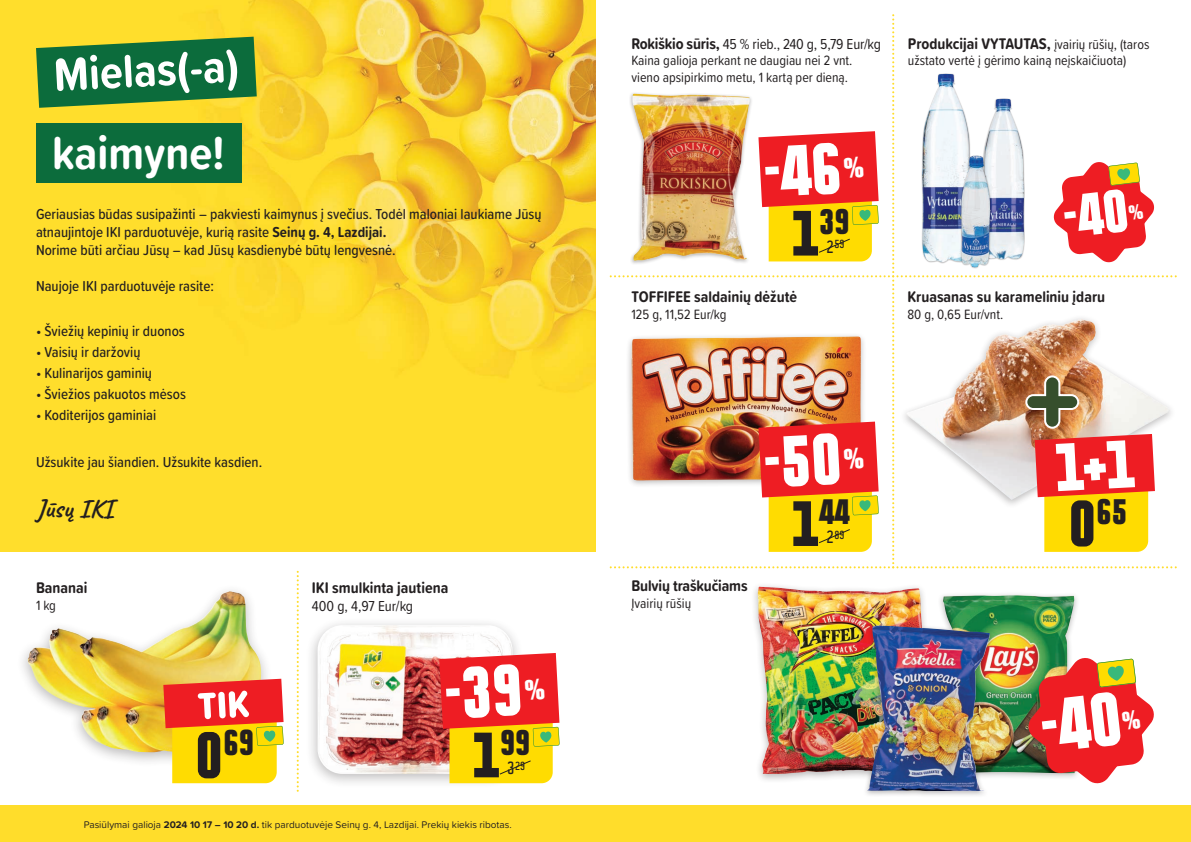
<style>
.page{position:relative;width:1191px;height:842px;background:#fff}
.page>*{position:absolute;margin:0;border:0;box-sizing:border-box;transform-origin:0 0}
.t1{font:900 condensed 59.1px "Politica";color:#231f20}
.t2{font:700 48px "Proxima Soft Cond";color:#fff}
.t3{font:900 condensed 32.7px "Politica";color:#231f20}
.t4{font:900 condensed 32.5px "Politica";color:#231f20}
.t5{font:900 condensed 32.3px "Politica";color:#231f20}
.t6{font:700 26px "Caveat";color:#231f20}
.t7{font:700 16px "Proxima Soft Cond";color:#231f20}
.t8{font:500 15px/18px "Proxima Soft Cond";color:#231f20}
.t9{font:15px "Proxima Soft Cond";letter-spacing:-.01em;color:#231f20}
.t10{font:14px/16.8px "Proxima Soft Cond";color:#231f20}
.t11{font:700 condensed 10.7px "Politica";color:#231f20;scale:1.04 1}
.t12{font:10px "Proxima Soft";color:#231f20}
.s1{font-weight:700}
.s2{font-size:58.4px}
.s3{font-size:16.1px}
.s4{font-weight:700;font-size:16px}
.s5{font-weight:400;font-size:14px}
.s6{font-size:58.8px}
</style>
<div class="page">
<div style="left:750px;top:582px;width:182px;height:202px;background:#231f20;opacity:.3"></div>
<img style="left:757px;top:587px;width:169px;height:188px">
<div style="left:937px;top:591px;width:143px;height:190px;background:#231f20;opacity:.3"></div>
<img style="left:943px;top:595px;width:131px;height:179px">
<div style="left:862px;top:622px;width:132px;height:175px;background:#231f20;opacity:.3"></div>
<img style="left:866px;top:626px;width:124px;height:165px">
<div style="left:305px;top:617px;width:219px;height:172px;background:#231f20;opacity:.3"></div>
<img style="left:317px;top:625px;width:195px;height:149px">
<div style="left:16px;top:583px;width:256px;height:184px;background:#231f20;opacity:.3"></div>
<img style="left:28px;top:591px;width:233px;height:161px">
<img style="left:0;top:0;width:595px;height:552px">
<div style="left:0;top:806px;width:1191px;height:36px;background:#ffdd2b"></div>
<svg style="left:297px;top:572px;width:2px;height:220px"></svg>
<svg style="left:163px;top:679px;width:121px;height:104px;background:#f59b2d"></svg>
<svg style="left:36px;top:37px;width:221px;height:71px;background:#357f39"></svg>
<div style="left:36px;top:123px;width:205px;height:60px;background:#0c6c3c"></div>
<svg style="left:1026px;top:656px;width:128px;height:128px"></svg>
<svg style="left:439px;top:653px;width:120px;height:130px;background:#f07224"></svg>
<img style="left:611px;top:15px;width:565px;height:553px">
<h2 class="t2" style="left:52px;top:39px;width:187px;rotate:-3deg">Mielas(-a)</h2>
<h2 class="t2" style="left:52px;top:117px;width:174px">kaimyne!</h2>
<p class="t8" style="left:36px;top:204px;width:507px">Geriausias būdas susipažinti – pakviesti kaimynus į svečius. Todėl maloniai laukiame Jūsų atnaujintoje IKI parduotuvėje, kurią rasite <span class="s1">Seinų g. 4, Lazdijai.<br></span>Norime būti arčiau Jūsų – kad Jūsų kasdienybė būtų lengvesnė.</p>
<p class="t8" style="left:36px;top:276px;width:179px">Naujoje IKI parduotuvėje rasite:</p>
<p class="t8" style="left:36px;top:321px;width:150px">• Šviežių kepinių ir duonos</p>
<p class="t8" style="left:36px;top:342px;width:106px">• Vaisių ir daržovių</p>
<p class="t8" style="left:36px;top:363px;width:118px">• Kulinarijos gaminių</p>
<p class="t8" style="left:36px;top:384px;width:151px">• Šviežios pakuotos mėsos</p>
<p class="t8" style="left:36px;top:405px;width:122px">• Koditerijos gaminiai</p>
<p class="t8" style="left:36px;top:453px;width:228px">Užsukite jau šiandien. Užsukite kasdien.</p>
<h3 class="t6" style="left:36px;top:492px;width:79px">Jūsų IKI</h3>
<p class="t7" style="left:36px;top:576px;width:53px">Bananai</p>
<p class="t10" style="left:36px;top:596px;width:22px">1 kg</p>
<h3 class="t3" style="left:223px;top:717px;width:32px">69</h3>
<h1 class="t1" style="left:195px;top:709px;width:29px">0</h1>
<p class="t7" style="left:312px;top:576px;width:138px">IKI smulkinta jautiena</p>
<p class="t9" style="left:312px;top:595px;width:103px">400 g, 4,97 Eur/kg</p>
<h3 class="t5" style="left:472px;top:718px;width:60px"><span class="s2">1</span>99</h3>
<p class="t11" style="left:507px;top:758px;width:19px"><span class="s3">3</span>29</p>
<p class="t12" style="left:84px;top:817px;width:429px">Pasiūlymai galioja <span class="s1">2024 10 17 – 10 20 d.</span> tik parduotuvėje Seinų g. 4, Lazdijai. Prekių kiekis ribotas.</p>
<p class="t9" style="left:631px;top:33px;width:251px"><span class="s4">Rokiškio sūris,</span> 45 % rieb., 240 g, 5,79 Eur/kg</p>
<p class="t10" style="left:631px;top:52px;width:222px">Kaina galioja perkant ne daugiau nei 2 vnt. vieno apsipirkimo metu, 1 kartą per dieną.</p>
<p class="t7" style="left:907px;top:31px;width:243px">Produkcijai VYTAUTAS, <span class="s5">įvairių rūšių, (taros</span></p>
<p class="t10" style="left:908px;top:52px;width:220px">užstato vertė į gėrimo kainą neįskaičiuota)</p>
<h3 class="t5" style="left:791px;top:196px;width:60px"><span class="s2">1</span>39</h3>
<p class="t11" style="left:826px;top:236px;width:19px"><span class="s3">2</span>59</p>
<p class="t7" style="left:631px;top:285px;width:167px">TOFFIFEE saldainių dėžutė</p>
<p class="t10" style="left:631px;top:305px;width:97px">125 g, 11,52 Eur/kg</p>
<p class="t7" style="left:907px;top:285px;width:199px">Kruasanas su karameliniu įdaru</p>
<p class="t10" style="left:907px;top:305px;width:97px">80 g, 0,65 Eur/vnt.</p>
<p class="t7" style="left:631px;top:574px;width:118px">Bulvių traškučiams</p>
<p class="t10" style="left:631px;top:594px;width:61px">Įvairių rūšių</p>
<h3 class="t5" style="left:791px;top:486px;width:60px"><span class="s2">1</span>44</h3>
<p class="t11" style="left:826px;top:527px;width:19px"><span class="s3">2</span>89</p>
<h3 class="t4" style="left:1068px;top:486px;width:60px"><span class="s6">0</span>65</h3>
</div>
